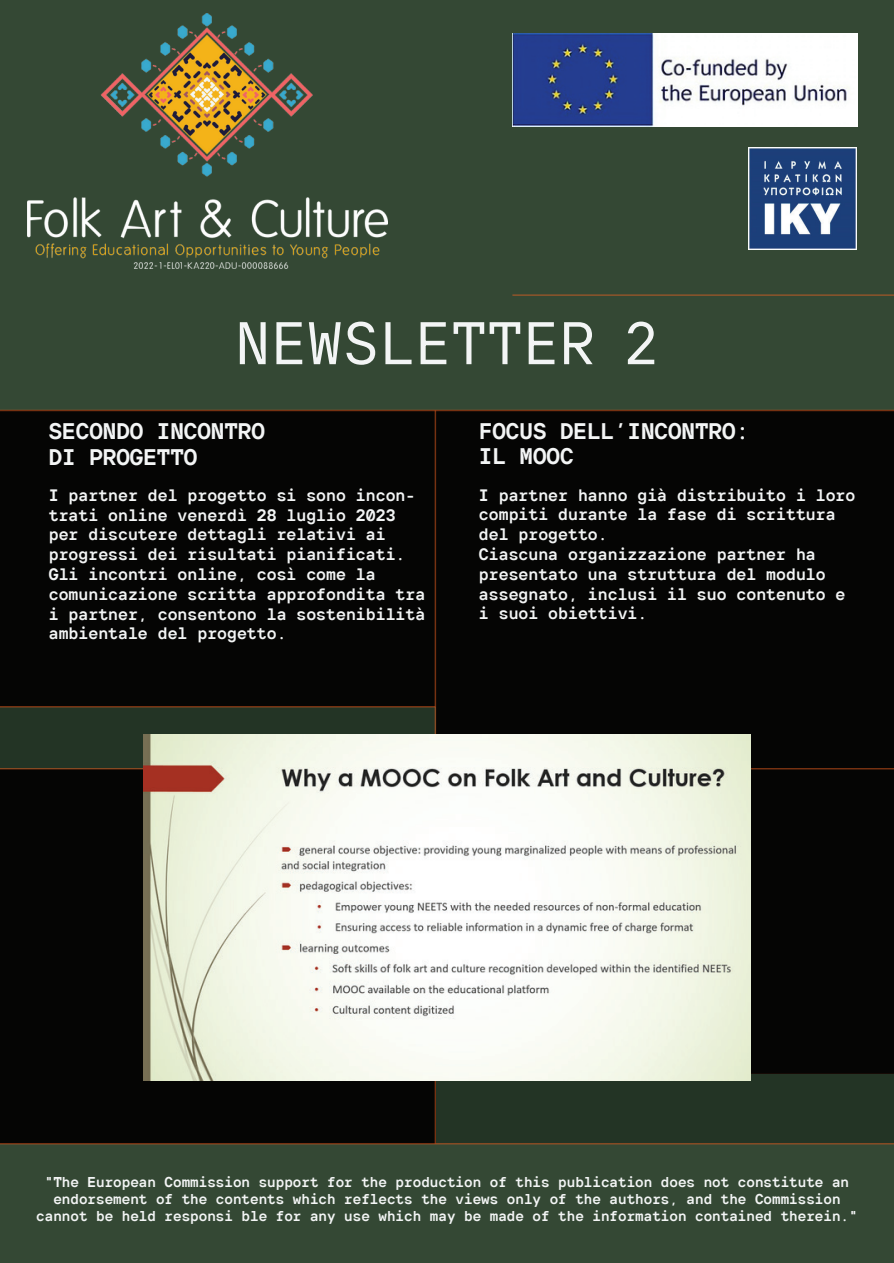
<style>
.page{position:relative;width:894px;height:1263px;background:#fff}
.page>*{position:absolute;margin:0;border:0;box-sizing:border-box;transform-origin:0 0}
.t1{font:60px "TT Intrphss Pr Mn Trl Vr";color:#f3f5f5}
.t2{font:22.5px/25.5px "TT Intrphss Pr Mn Trl Vr";color:#f3f5f5}
.t3{font:16.5px/19.8px "TT Intrphss Pr Mn Trl Vr";color:#f3f5f5}
.t4{font:14.25px/17.1px "TT Intrphss Pr Mn Trl Vr";color:#f3f5f5;text-align:center}
</style>
<div class="page">
<div style="left:0;top:0;width:893px;height:1263px;background:#344834"></div>
<div style="left:434px;top:769px;width:459px;height:305px;background:#050504"></div>
<div style="left:0;top:769px;width:436px;height:375px;background:#050504"></div>
<div style="left:0;top:410px;width:893px;height:359px;background:#050504"></div>
<div style="left:0;top:707px;width:435px;height:62px;background:#233425"></div>
<img style="left:28px;top:13px;width:359px;height:256px">
<img style="left:512px;top:33px;width:345px;height:94px">
<img style="left:748px;top:148px;width:108px;height:101px">
<hr style="left:512px;top:294px;width:381px;height:2px;background:#f26221">
<hr style="left:0;top:410px;width:893px;height:1px;background:#f26221">
<hr style="left:0;top:768px;width:893px;height:1px;background:#f26221">
<hr style="left:0;top:706px;width:435px;height:1px;background:#f26221">
<hr style="left:434px;top:769px;width:2px;height:375px;background:#f26221">
<hr style="left:434px;top:410px;width:2px;height:359px;background:#f26221">
<div style="left:436px;top:1074px;width:457px;height:70px;background:#233425"></div>
<hr style="left:0;top:1143px;width:893px;height:1px;background:#f26221">
<img style="left:143px;top:735px;width:607px;height:345px">
<h1 class="t1" style="left:235px;top:305px;width:426px">NEWSLETTER 2</h1>
<h2 class="t2" style="left:49px;top:418px;width:217px">SECONDO INCONTRO<br>DI PROGETTO</h2>
<p class="t3" style="left:49px;top:485px;width:378px">I partner del progetto si sono incon&shy;trati online venerdì 28 luglio 2023 per discutere dettagli relativi ai progressi dei risultati pianificati.<br>Gli incontri online, così come la comunicazione scritta approfondita tra i partner, consentono la sostenibilità ambientale del progetto.</p>
<h2 class="t2" style="left:479px;top:418px;width:272px">FOCUS DELL’INCONTRO:<br>IL MOOC</h2>
<p class="t3" style="left:479px;top:485px;width:378px">I partner hanno già distribuito i loro compiti durante la fase di scrittura del progetto.<br>Ciascuna organizzazione partner ha presentato una struttura del modulo assegnato, inclusi il suo contenuto e i suoi obiettivi.</p>
<p class="t4" style="left:36px;top:1173px;width:822px">"The European Commission support for the production of this publication does not constitute an endorsement of the contents which reflects the views only of the authors, and the Commission cannot be held responsi ble for any use which may be made of the information contained therein."</p>
</div>
